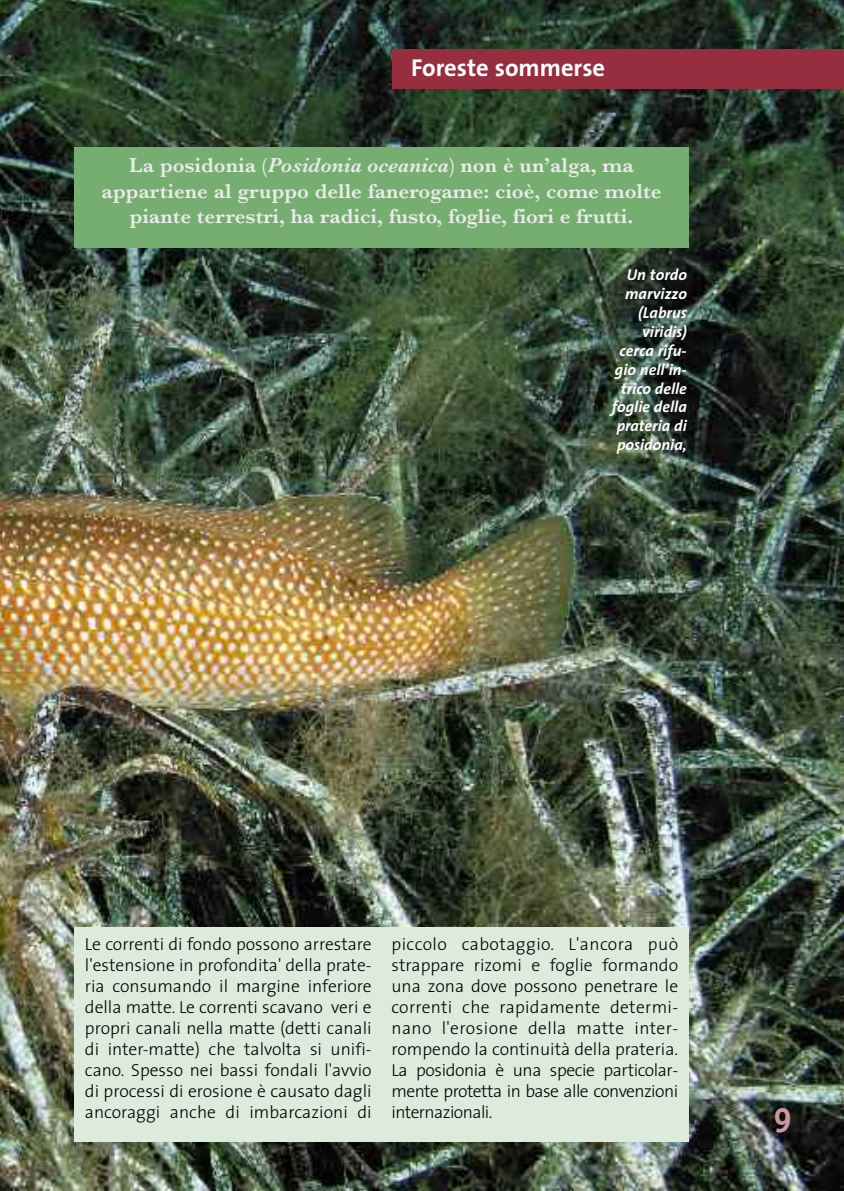
<style>
.page{position:relative;width:844px;height:1191px;background:#fff}
.page>*{position:absolute;margin:0;border:0;box-sizing:border-box;transform-origin:0 0}
.t1{font:700 35px "Officina Sans";color:#cb969f}
.t2{font:700 24.5px "The Sans";color:#fff}
.t3{font:600 21px/25.2px "Baskerville";color:#eaeaea;text-align:center}
.t4{font:300 17.5px/21px "The Sans";letter-spacing:-.025em;color:#000;text-align:justify}
.t5{font:italic 700 15.75px/18.9px "The Sans";color:#fff;text-align:right}
.s1{font-style:italic}
</style>
<div class="page">
<img style="left:0;top:0;width:843px;height:1191px">
<div style="left:393px;top:50px;width:450px;height:39px;background:#972e3f"></div>
<div style="left:74px;top:926px;width:614px;height:215px;background:#ddebdc"></div>
<div style="left:74px;top:148px;width:614px;height:100px;background:#76ae71"></div>
<h2 class="t2" style="left:411px;top:58px;width:195px">Foreste sommerse</h2>
<p class="t3" style="left:102px;top:152px;width:561px">La posidonia (<span class="s1">Posidonia oceanica</span>) non è un’alga, ma appartiene al gruppo delle fanerogame: cioè, come molte piante terrestri, ha radici, fusto, foglie, fiori e frutti.</p>
<p class="t5" style="left:611px;top:267px;width:76px">Un tordo marvizzo (Labrus viridis) cerca rifu&shy;gio nell’in&shy;trico delle foglie della prateria di posidonia,</p>
<p class="t4" style="left:85px;top:935px;width:288px">Le correnti di fondo possono arrestare l'estensione in profondita' della prate&shy;ria consumando il margine inferiore della matte. Le correnti scavano veri e propri canali nella matte (detti canali di inter-matte) che talvolta si unifi&shy;cano. Spesso nei bassi fondali l'avvio di processi di erosione è causato dagli ancoraggi anche di imbarcazioni di</p>
<p class="t4" style="left:391px;top:935px;width:288px">piccolo cabotaggio. L'ancora può strappare rizomi e foglie formando una zona dove possono penetrare le correnti che rapidamente determi&shy;nano l'erosione della matte inter&shy;rompendo la continuità della prateria.<br>La posidonia è una specie particolar&shy;mente protetta in base alle convenzioni internazionali.</p>
<h1 class="t1" style="left:772px;top:1107px;width:21px">9</h1>
</div>
